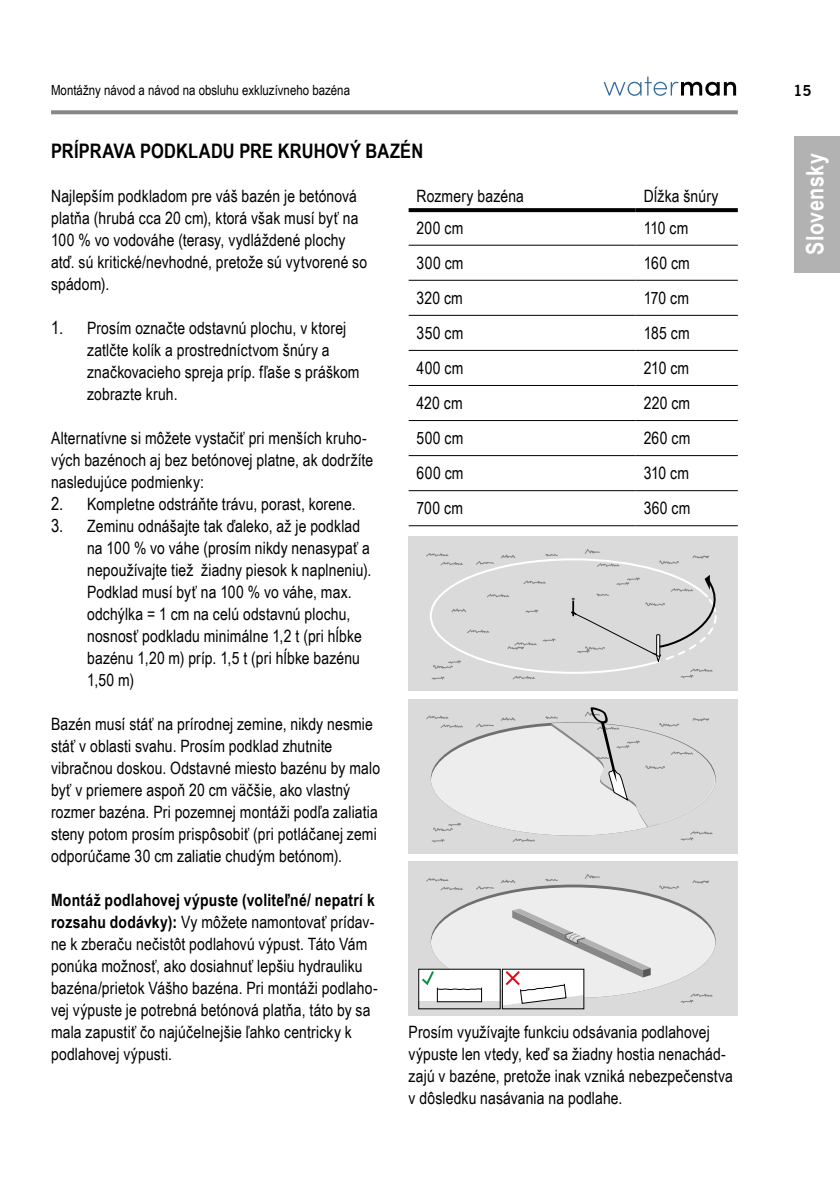
<style>
.page{position:relative;width:840px;height:1191px;background:#fff}
.page>*{position:absolute;margin:0;border:0;box-sizing:border-box;transform-origin:0 0}
.t1{font:700 24px "Arial Narrow";letter-spacing:.02em;color:#fff}
.t2{font:700 20px "Arial Narrow";letter-spacing:.01em;color:#000}
.t3{font:17px/22px "Arial Narrow";letter-spacing:.01em;color:#000}
.t4{font:700 15px "News Gothic BT";color:#000}
.t5{font:14px "Arial Narrow";color:#000}
.s1{font-size:18px}
.s2{font-weight:700}
</style>
<div class="page">
<svg style="left:51px;top:110px;width:686px;height:4px;background:#8f8f8f"></svg>
<div style="left:794px;top:136px;width:45px;height:136px;background:#b3b2b2"></div>
<svg style="left:603px;top:77px;width:132px;height:19px"></svg>
<svg style="left:408px;top:208px;width:227px;height:4px"></svg>
<svg style="left:635px;top:208px;width:102px;height:4px"></svg>
<hr style="left:408px;top:245px;width:227px;height:1px;background:#000">
<hr style="left:635px;top:245px;width:102px;height:1px;background:#000">
<hr style="left:408px;top:280px;width:227px;height:1px;background:#000">
<hr style="left:635px;top:280px;width:102px;height:1px;background:#000">
<hr style="left:408px;top:315px;width:227px;height:1px;background:#000">
<hr style="left:635px;top:315px;width:102px;height:1px;background:#000">
<hr style="left:408px;top:350px;width:227px;height:1px;background:#000">
<hr style="left:635px;top:350px;width:102px;height:1px;background:#000">
<hr style="left:408px;top:385px;width:227px;height:1px;background:#000">
<hr style="left:635px;top:385px;width:102px;height:1px;background:#000">
<hr style="left:408px;top:420px;width:227px;height:1px;background:#000">
<hr style="left:635px;top:420px;width:102px;height:1px;background:#000">
<hr style="left:408px;top:455px;width:227px;height:1px;background:#000">
<hr style="left:635px;top:455px;width:102px;height:1px;background:#000">
<hr style="left:408px;top:490px;width:227px;height:1px;background:#000">
<hr style="left:635px;top:490px;width:102px;height:1px;background:#000">
<hr style="left:408px;top:525px;width:227px;height:1px;background:#000">
<hr style="left:635px;top:525px;width:102px;height:1px;background:#000">
<div style="left:408px;top:536px;width:329px;height:154px;background:#dadada"></div>
<svg style="left:426px;top:549px;width:291px;height:131px"></svg>
<div style="left:408px;top:699px;width:329px;height:154px;background:#dadada"></div>
<svg style="left:426px;top:707px;width:289px;height:136px"></svg>
<div style="left:408px;top:861px;width:329px;height:154px;background:#dadada"></div>
<svg style="left:419px;top:874px;width:296px;height:135px"></svg>
<p class="t5" style="left:51px;top:80px;width:300px">Montážny návod a návod na obsluhu exkluzívneho bazéna</p>
<p class="t2" style="left:51px;top:136px;width:373px">PRÍPRAVA PODKLADU PRE KRUHOVÝ BAZÉN</p>
<p class="t3" style="left:51px;top:184px;width:317px">Najlepším podkladom pre váš bazén je betónová platňa (hrubá cca 20 cm), ktorá však musí byť na 100 % vo vodováhe (terasy, vydláždené plochy atď. sú kritické/nevhodné, pretože sú vytvorené so spádom).</p>
<p class="t3" style="left:87px;top:316px;width:274px;text-indent:-36px"><span class="s1">1.</span> Prosím označte odstavnú plochu, v ktorej zatlčte kolík a prostredníctvom šnúry a značkovacieho spreja príp. fľaše s práškom zobrazte kruh.</p>
<p class="t3" style="left:51px;top:426px;width:323px">Alternatívne si môžete vystačiť pri menších kruho&shy;vých bazénoch aj bez betónovej platne, ak dodržíte nasledujúce podmienky:</p>
<p class="t3" style="left:51px;top:492px;width:306px"><span class="s1">2.</span> Kompletne odstráňte trávu, porast, korene.</p>
<p class="t3" style="left:87px;top:514px;width:285px;text-indent:-36px"><span class="s1">3.</span> Zeminu odnášajte tak ďaleko, až je podklad na 100 % vo váhe (prosím nikdy nenasypať a nepoužívajte tiež žiadny piesok k naplneniu).<br>Podklad musí byť na 100 % vo váhe, max. odchýlka = 1 cm na celú odstavnú plochu, nosnosť podkladu minimálne 1,2 t (pri hĺbke bazénu 1,20 m) príp. 1,5 t (pri hĺbke bazénu 1,50 m)</p>
<p class="t3" style="left:51px;top:712px;width:330px">Bazén musí stáť na prírodnej zemine, nikdy nesmie stáť v oblasti svahu. Prosím podklad zhutnite vibračnou doskou. Odstavné miesto bazénu by malo byť v priemere aspoň 20 cm väčšie, ako vlastný rozmer bazéna. Pri pozemnej montáži podľa zaliatia steny potom prosím prispôsobiť (pri potláčanej zemi odporúčame 30 cm zaliatie chudým betónom).</p>
<p class="t3" style="left:51px;top:888px;width:328px"><span class="s2">Montáž podlahovej výpuste (voliteľné/ nepatrí k rozsahu dodávky):</span> Vy môžete namontovať prídav&shy;ne k zberaču nečistôt podlahovú výpust. Táto Vám ponúka možnosť, ako dosiahnuť lepšiu hydrauliku bazéna/prietok Vášho bazéna. Pri montáži podlaho&shy;vej výpuste je potrebná betónová platňa, táto by sa mala zapustiť čo najúčelnejšie ľahko centricky k podlahovej výpusti.</p>
<p class="t3" style="left:416px;top:184px;width:109px">Rozmery bazéna</p>
<p class="t3" style="left:643px;top:184px;width:76px">Dĺžka šnúry</p>
<p class="t3" style="left:416px;top:216px;width:48px">200 cm</p>
<p class="t3" style="left:643px;top:216px;width:46px">110 cm</p>
<p class="t3" style="left:416px;top:251px;width:48px">300 cm</p>
<p class="t3" style="left:643px;top:251px;width:48px">160 cm</p>
<p class="t3" style="left:416px;top:286px;width:48px">320 cm</p>
<p class="t3" style="left:643px;top:286px;width:47px">170 cm</p>
<p class="t3" style="left:416px;top:321px;width:48px">350 cm</p>
<p class="t3" style="left:643px;top:321px;width:47px">185 cm</p>
<p class="t3" style="left:416px;top:356px;width:48px">400 cm</p>
<p class="t3" style="left:643px;top:356px;width:47px">210 cm</p>
<p class="t3" style="left:416px;top:391px;width:48px">420 cm</p>
<p class="t3" style="left:643px;top:391px;width:48px">220 cm</p>
<p class="t3" style="left:416px;top:426px;width:48px">500 cm</p>
<p class="t3" style="left:643px;top:426px;width:48px">260 cm</p>
<p class="t3" style="left:416px;top:462px;width:48px">600 cm</p>
<p class="t3" style="left:643px;top:462px;width:47px">310 cm</p>
<p class="t3" style="left:416px;top:497px;width:48px">700 cm</p>
<p class="t3" style="left:643px;top:497px;width:48px">360 cm</p>
<p class="t3" style="left:408px;top:1020px;width:325px">Prosím využívajte funkciu odsávania podlahovej výpuste len vtedy, keď sa žiadny hostia nenachád&shy;zajú v bazéne, pretože inak vzniká nebezpečenstva v dôsledku nasávania na podlahe.</p>
<p class="t4" style="left:793px;top:82px;width:20px">15</p>
<h1 class="t1" style="left:796px;top:255px;width:103px;rotate:-90deg">Slovensky</h1>
</div>
